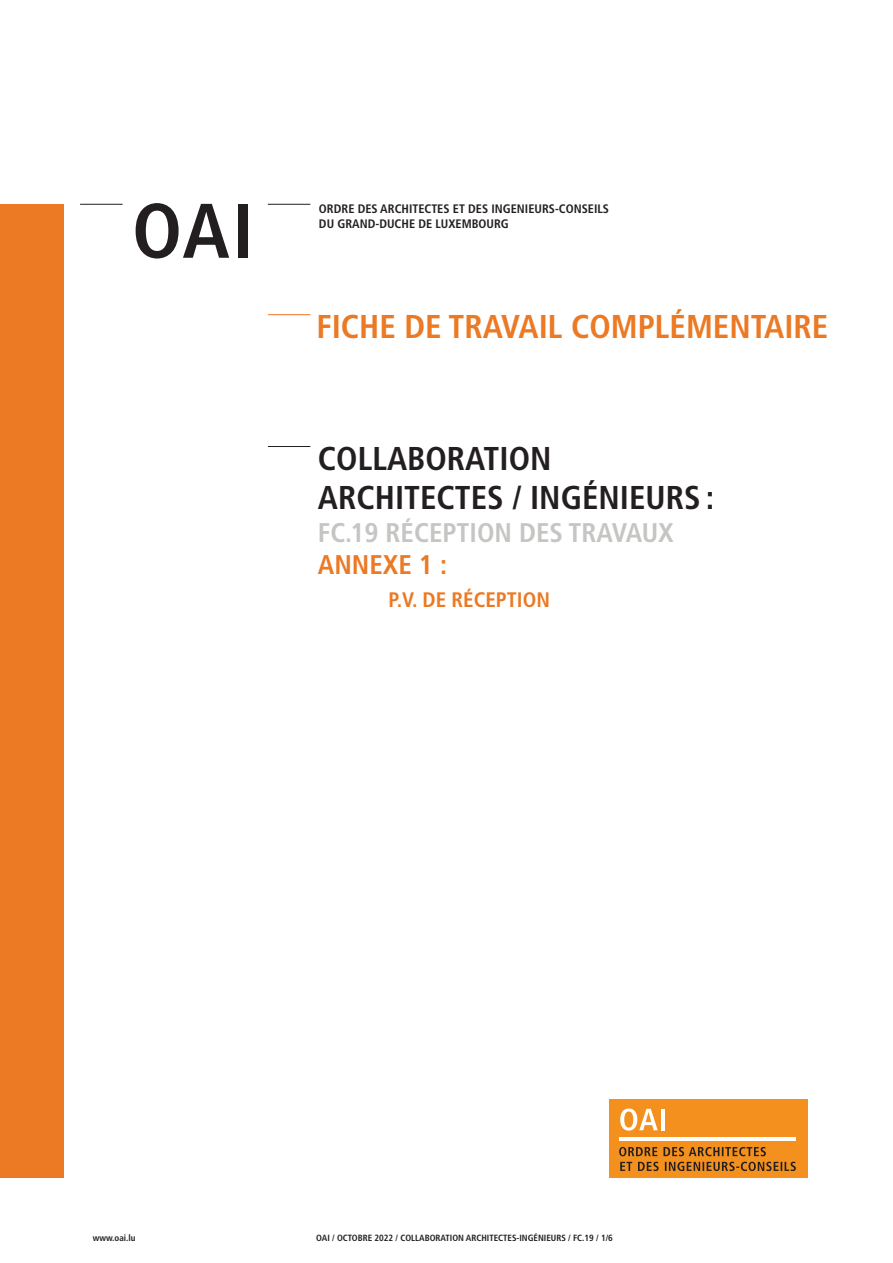
<style>
.page{position:relative;width:893px;height:1263px;background:#fff}
.page>*{position:absolute;margin:0;border:0;box-sizing:border-box;transform-origin:0 0}
.t1{font:700 condensed 77.25px "Frutiger LT Std";color:#231f20}
.t2{font:700 condensed 33px/39.6px "Frutiger LT Std";color:#231f20}
.t3{font:700 condensed 33px "Frutiger LT Std";color:#ec7923}
.t4{font:700 condensed 27px "Frutiger LT Std";color:#c5c5c3}
.t5{font:700 condensed 27px "Frutiger LT Std";color:#ec7923}
.t6{font:700 condensed 21px "Frutiger LT Std";color:#ec7923}
.t7{font:700 condensed 12.3px/14.9px "Frutiger LT Std";color:#231f20}
.t8{font:700 condensed 9px "Frutiger LT Std";color:#231f20}
</style>
<div class="page">
<hr style="left:80px;top:204px;width:43px;height:1px;background:#231f20">
<hr style="left:268px;top:204px;width:42px;height:1px;background:#231f20">
<div style="left:0;top:204px;width:64px;height:974px;background:#ec7923"></div>
<div style="left:609px;top:1099px;width:199px;height:79px;background:#f4901d"></div>
<svg style="left:620px;top:1108px;width:38px;height:22px"></svg>
<hr style="left:661px;top:1109px;width:4px;height:21px;background:#fff">
<svg style="left:619px;top:1147px;width:38px;height:9px"></svg>
<svg style="left:663px;top:1147px;width:103px;height:9px"></svg>
<svg style="left:620px;top:1162px;width:12px;height:9px"></svg>
<svg style="left:638px;top:1162px;width:21px;height:9px"></svg>
<svg style="left:665px;top:1162px;width:131px;height:9px"></svg>
<hr style="left:619px;top:1137px;width:177px;height:4px;background:#fff">
<hr style="left:268px;top:314px;width:42px;height:1px;background:#ec7923">
<hr style="left:268px;top:446px;width:42px;height:1px;background:#231f20">
<h1 class="t1" style="left:132px;top:185px;width:123px">OAI</h1>
<h3 class="t7" style="left:319px;top:201px;width:292px">ORDRE DES ARCHITECTES ET DES INGENIEURS-CONSEILS<br>DU GRAND-DUCHE DE LUXEMBOURG</h3>
<h2 class="t3" style="left:316px;top:307px;width:513px">FICHE DE TRAVAIL COMPLÉMENTAIRE</h2>
<h2 class="t2" style="left:318px;top:439px;width:398px">COLLABORATION<br>ARCHITECTES / INGÉNIEURS :</h2>
<h3 class="t4" style="left:318px;top:516px;width:357px">FC.19 RÉCEPTION DES TRAVAUX</h3>
<h3 class="t5" style="left:318px;top:549px;width:131px">ANNEXE 1 :</h3>
<h3 class="t6" style="left:388px;top:587px;width:163px">P.V. DE RÉCEPTION</h3>
<p class="t8" style="left:93px;top:1233px;width:44px">www.oai.lu</p>
<p class="t8" style="left:316px;top:1233px;width:298px">OAI / OCTOBRE 2022 / COLLABORATION ARCHITECTES-INGÉNIEURS / FC.19 / 1/6</p>
</div>
